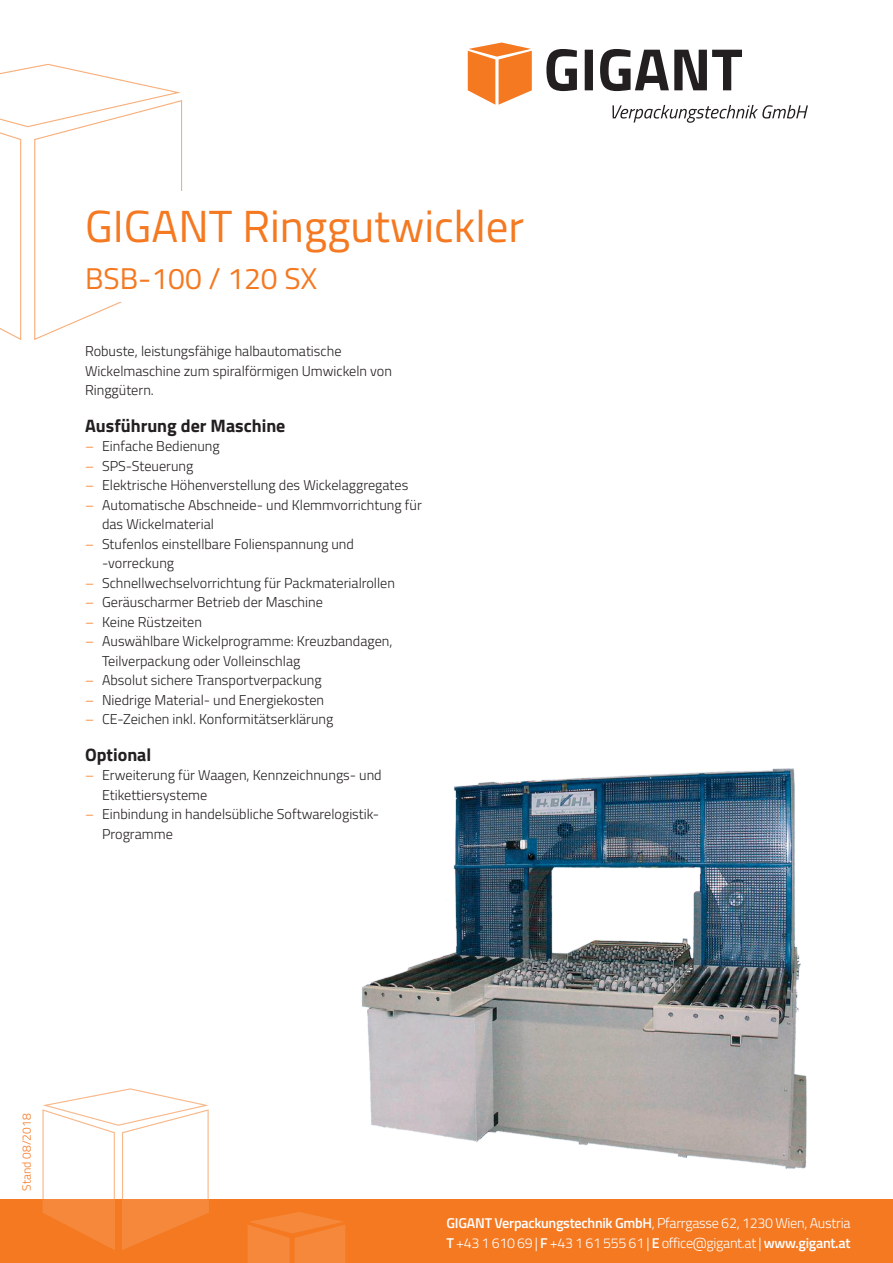
<style>
.page{position:relative;width:893px;height:1263px;background:#fff}
.page>*{position:absolute;margin:0;border:0;box-sizing:border-box;transform-origin:0 0}
.t1{font:45px "Titillium Web";color:#f47921}
.t2{font:30px "Titillium Web";color:#f47921}
.t3{font:700 18px "Titillium Web";color:#231f20}
.t4{font:300 14.25px/19.5px "Titillium Web";color:#231f20}
.t5{font:300 14.25px/19.5px "Titillium Web";letter-spacing:-.02em;color:#fff}
.t6{font:300 12px "Titillium Web";color:#f47921}
.s1{color:#f47921}
.s2{font-weight:600}
</style>
<div class="page">
<div style="left:0;top:1199px;width:893px;height:64px;background:#f47921"></div>
<svg style="left:0;top:63px;width:183px;height:277px"></svg>
<svg style="left:247px;top:1212px;width:98px;height:51px"></svg>
<svg style="left:42px;top:1088px;width:167px;height:162px"></svg>
<img style="left:362px;top:768px;width:445px;height:401px">
<div style="left:85px;top:191px;width:723px;height:64px;background:#fff"></div>
<div style="left:85px;top:255px;width:723px;height:47px;background:#fff"></div>
<svg style="left:546px;top:49px;width:196px;height:42px"></svg>
<svg style="left:468px;top:43px;width:64px;height:62px"></svg>
<svg style="left:612px;top:105px;width:196px;height:18px"></svg>
<h1 class="t1" style="left:85px;top:194px;width:441px">GIGANT Ringgutwickler</h1>
<h2 class="t2" style="left:85px;top:257px;width:234px">BSB-100 / 120 SX</h2>
<p class="t4" style="left:85px;top:341px;width:308px">Robuste, leistungsfähige halbautomatische<br>Wickelmaschine zum spiralförmigen Umwickeln von<br>Ringgütern.</p>
<p class="t3" style="left:85px;top:412px;width:202px">Ausführung der Maschine</p>
<p class="t4" style="left:85px;top:436px;width:136px"><span class="s1">–</span> Einfache Bedienung</p>
<p class="t4" style="left:85px;top:455px;width:110px"><span class="s1">–</span> SPS-Steuerung</p>
<p class="t4" style="left:85px;top:475px;width:325px"><span class="s1">–</span> Elektrische Höhenverstellung des Wickelaggregates</p>
<p class="t4" style="left:102px;top:494px;width:321px;text-indent:-17px"><span class="s1">–</span> Automatische Abschneide- und Klemmvorrichtung für das Wickelmaterial</p>
<p class="t4" style="left:102px;top:533px;width:253px;text-indent:-17px"><span class="s1">–</span> Stufenlos einstellbare Folienspannung und -vorreckung</p>
<p class="t4" style="left:85px;top:572px;width:311px"><span class="s1">–</span> Schnellwechselvorrichtung für Packmaterialrollen</p>
<p class="t4" style="left:85px;top:592px;width:239px"><span class="s1">–</span> Geräuscharmer Betrieb der Maschine</p>
<p class="t4" style="left:85px;top:611px;width:118px"><span class="s1">–</span> Keine Rüstzeiten</p>
<p class="t4" style="left:102px;top:631px;width:292px;text-indent:-17px"><span class="s1">–</span> Auswählbare Wickelprogramme: Kreuzbandagen,<br>Teilverpackung oder Volleinschlag</p>
<p class="t4" style="left:85px;top:670px;width:238px"><span class="s1">–</span> Absolut sichere Transportverpackung</p>
<p class="t4" style="left:85px;top:689px;width:241px"><span class="s1">–</span> Niedrige Material- und Energiekosten</p>
<p class="t4" style="left:85px;top:709px;width:250px"><span class="s1">–</span> CE-Zeichen inkl. Konformitätserklärung</p>
<p class="t3" style="left:85px;top:741px;width:68px">Optional</p>
<p class="t4" style="left:102px;top:765px;width:281px;text-indent:-17px"><span class="s1">–</span> Erweiterung für Waagen, Kennzeichnungs- und<br>Etikettiersysteme</p>
<p class="t4" style="left:102px;top:804px;width:279px;text-indent:-17px"><span class="s1">–</span> Einbindung in handelsübliche Softwarelogistik-<br>Programme</p>
<p class="t6" style="left:18px;top:1191px;width:78px;rotate:-90deg">Stand 08/2018</p>
<p class="t5" style="left:446px;top:1213px;width:405px"><span class="s2">GIGANT Verpackungstechnik GmbH</span>, Pfarrgasse 62, 1230 Wien, Austria<br><span class="s2">T</span> +43 1 610 69 | <span class="s2">F</span> +43 1 61 555 61 | <span class="s2">E</span> office@gigant.at | <span class="s2">www.gigant.at</span></p>
</div>
